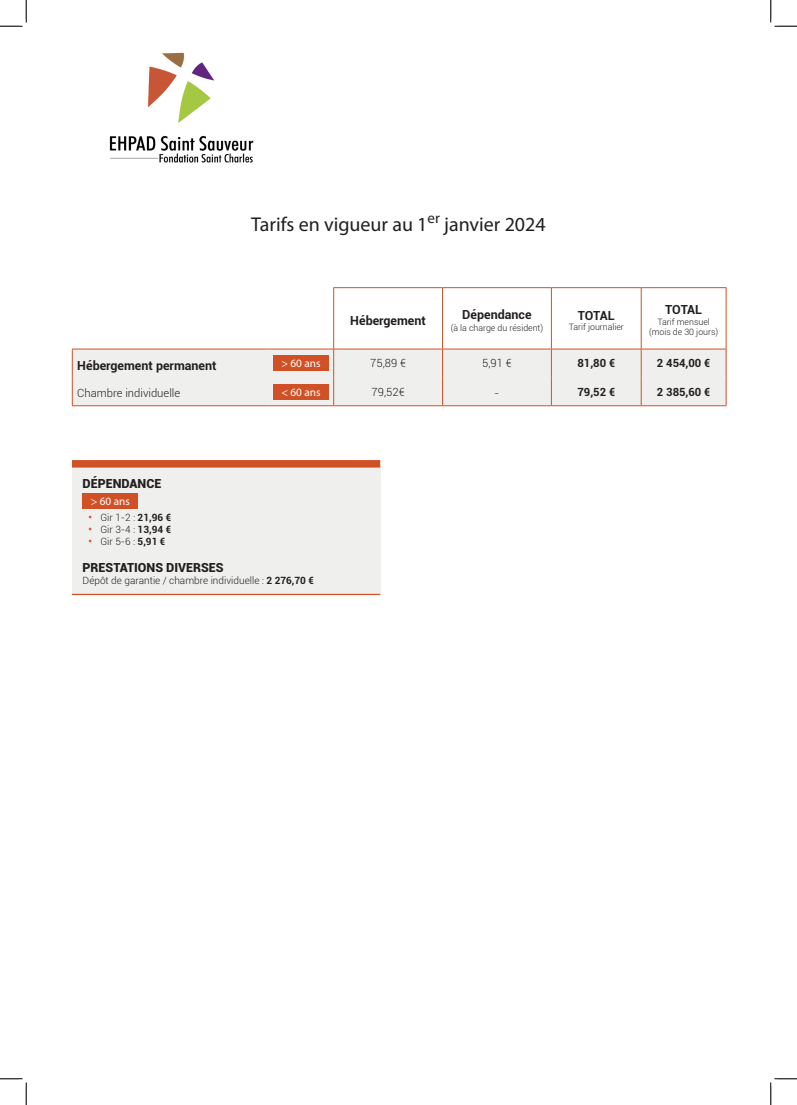
<style>
.page{position:relative;width:797px;height:1105px;background:#fff}
.page>*{position:absolute;margin:0;border:0;box-sizing:border-box;transform-origin:0 0}
.t1{font:20px "Myriad Pro";color:#231f20}
.t2{font:700 12.5px "Roboto";color:#231f20}
.t3{font:900 12.5px "Roboto";color:#231f20}
.t4{font:300 11.25px "Roboto";color:#231f20}
.t5{font:700 11.25px "Roboto";color:#231f20}
.t6{font:11.25px "Myriad Pro";color:#fff}
.t7{font:300 10px "Roboto";color:#231f20}
.t8{font:300 8.75px/10.5px "Roboto";color:#231f20;text-align:center}
.s1{font-weight:700;color:#d15127}
.s2{font-weight:700}
</style>
<div class="page">
<div style="left:73px;top:350px;width:652px;height:55px;background:#efefed"></div>
<hr style="left:333px;top:287px;width:109px;height:1px;background:#d15127">
<hr style="left:333px;top:288px;width:1px;height:61px;background:#d15127">
<hr style="left:442px;top:287px;width:109px;height:1px;background:#d15127">
<hr style="left:442px;top:288px;width:1px;height:61px;background:#d15127">
<hr style="left:551px;top:287px;width:90px;height:1px;background:#d15127">
<hr style="left:551px;top:288px;width:1px;height:61px;background:#d15127">
<hr style="left:641px;top:287px;width:85px;height:1px;background:#d15127">
<hr style="left:641px;top:288px;width:1px;height:61px;background:#d15127">
<hr style="left:725px;top:288px;width:1px;height:61px;background:#d15127">
<hr style="left:72px;top:349px;width:196px;height:1px;background:#d15127">
<hr style="left:268px;top:349px;width:66px;height:1px;background:#d15127">
<svg style="left:72px;top:349px;width:1px;height:56px"></svg>
<hr style="left:72px;top:405px;width:196px;height:1px;background:#d15127">
<hr style="left:268px;top:405px;width:66px;height:1px;background:#d15127">
<hr style="left:334px;top:349px;width:108px;height:1px;background:#d15127">
<hr style="left:442px;top:349px;width:109px;height:1px;background:#d15127">
<hr style="left:551px;top:349px;width:90px;height:1px;background:#d15127">
<hr style="left:641px;top:349px;width:85px;height:1px;background:#d15127">
<svg style="left:333px;top:349px;width:1px;height:56px"></svg>
<svg style="left:442px;top:349px;width:1px;height:56px"></svg>
<svg style="left:551px;top:349px;width:1px;height:56px"></svg>
<svg style="left:641px;top:349px;width:1px;height:56px"></svg>
<svg style="left:725px;top:349px;width:1px;height:56px"></svg>
<hr style="left:334px;top:405px;width:108px;height:1px;background:#d15127">
<hr style="left:442px;top:405px;width:109px;height:1px;background:#d15127">
<hr style="left:551px;top:405px;width:90px;height:1px;background:#d15127">
<hr style="left:641px;top:405px;width:85px;height:1px;background:#d15127">
<div style="left:273px;top:355px;width:56px;height:16px;background:#d15127"></div>
<div style="left:273px;top:384px;width:56px;height:15px;background:#d15127"></div>
<div style="left:72px;top:464px;width:308px;height:130px;background:#efefed"></div>
<div style="left:72px;top:460px;width:308px;height:8px;background:#d15127"></div>
<hr style="left:72px;top:594px;width:308px;height:1px;background:#d15127">
<div style="left:83px;top:493px;width:55px;height:16px;background:#d15127"></div>
<img style="left:109px;top:52px;width:145px;height:111px">
<svg style="left:0;top:0;width:27px;height:27px"></svg>
<svg style="left:0;top:1078px;width:27px;height:27px"></svg>
<svg style="left:770px;top:0;width:27px;height:27px"></svg>
<svg style="left:770px;top:1078px;width:27px;height:27px"></svg>
<p class="t1" style="left:251px;top:212px;width:296px">Tarifs en vigueur au 1<sup>er</sup> janvier 2024</p>
<p class="t2" style="left:350px;top:312px;width:77px">Hébergement</p>
<p class="t2" style="left:462px;top:306px;width:71px">Dépendance</p>
<p class="t8" style="left:451px;top:322px;width:94px">(à la charge du résident)</p>
<p class="t2" style="left:578px;top:306px;width:38px">TOTAL</p>
<p class="t8" style="left:568px;top:321px;width:57px">Tarif journalier</p>
<p class="t2" style="left:665px;top:301px;width:38px">TOTAL</p>
<p class="t8" style="left:649px;top:316px;width:71px">Tarif mensuel (mois de 30 jours)</p>
<p class="t2" style="left:77px;top:356px;width:141px">Hébergement permanent</p>
<p class="t6" style="left:281px;top:357px;width:41px">&gt; 60 ans</p>
<p class="t4" style="left:370px;top:356px;width:37px">75,89 €</p>
<p class="t4" style="left:482px;top:356px;width:31px">5,91 €</p>
<p class="t5" style="left:577px;top:355px;width:39px">81,80 €</p>
<p class="t5" style="left:657px;top:355px;width:55px">2 454,00 €</p>
<p class="t4" style="left:77px;top:386px;width:104px">Chambre individuelle</p>
<p class="t6" style="left:281px;top:385px;width:41px">&lt; 60 ans</p>
<p class="t4" style="left:371px;top:384px;width:34px">79,52€</p>
<p class="t4" style="left:494px;top:386px;width:6px">-</p>
<p class="t5" style="left:577px;top:384px;width:39px">79,52 €</p>
<p class="t5" style="left:657px;top:384px;width:55px">2 385,60 €</p>
<p class="t3" style="left:83px;top:474px;width:80px">DÉPENDANCE</p>
<p class="t6" style="left:91px;top:494px;width:41px">&gt; 60 ans</p>
<p class="t7" style="left:88px;top:510px;width:84px"><span class="s1">•</span> Gir 1-2 : <span class="s2">21,96 €</span></p>
<p class="t7" style="left:88px;top:522px;width:84px"><span class="s1">•</span> Gir 3-4 : <span class="s2">13,94 €</span></p>
<p class="t7" style="left:88px;top:534px;width:78px"><span class="s1">•</span> Gir 5-6 : <span class="s2">5,91 €</span></p>
<p class="t3" style="left:83px;top:558px;width:142px">PRESTATIONS DIVERSES</p>
<p class="t7" style="left:83px;top:573px;width:233px">Dépôt de garantie / chambre individuelle : <span class="s2">2 276,70 €</span></p>
</div>
